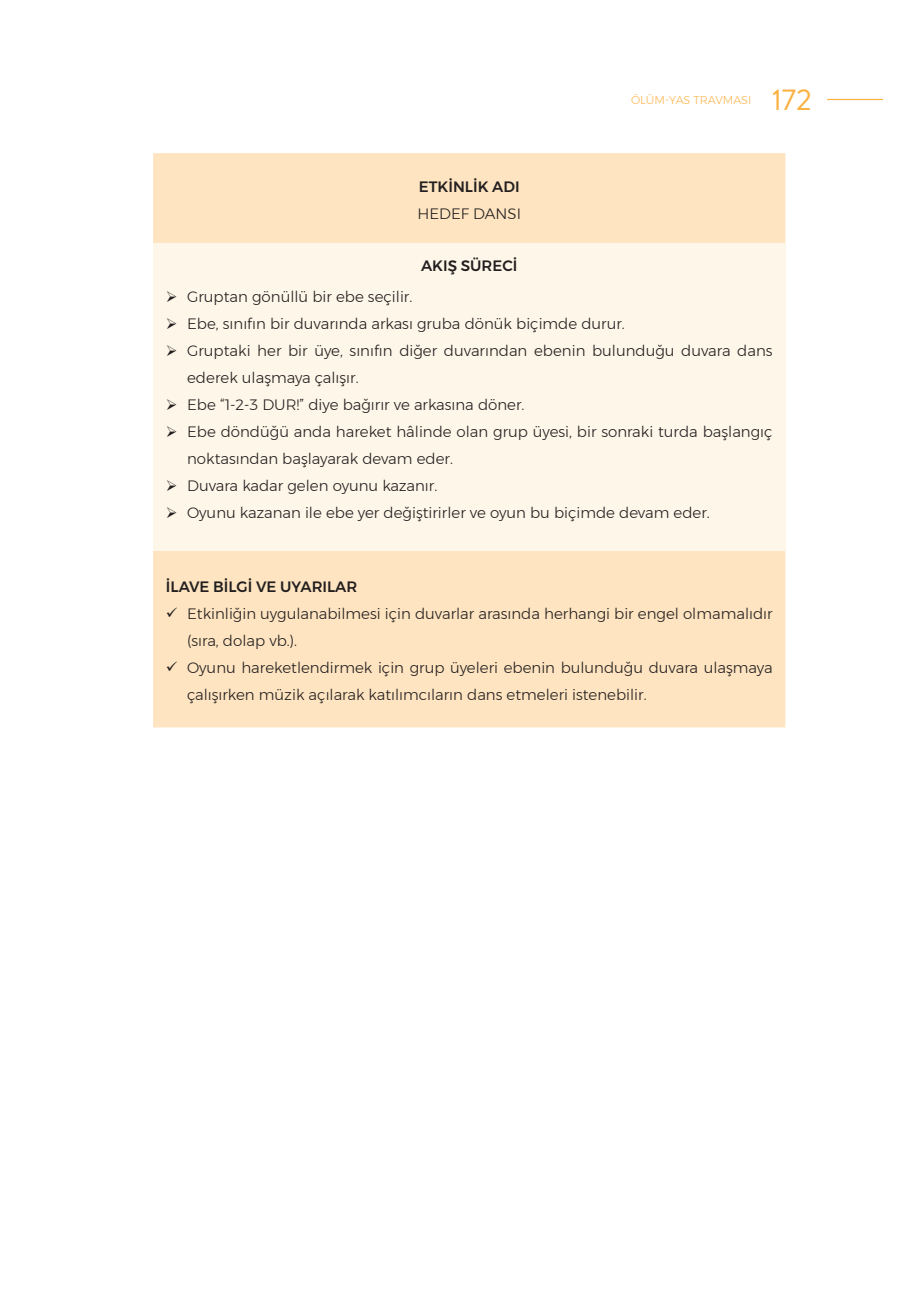
<style>
.page{position:relative;width:906px;height:1289px;background:#fff}
.page>*{position:absolute;margin:0;border:0;box-sizing:border-box;transform-origin:0 0}
.t1{font:30px "Brandon Grotesque";color:#fbb03f}
.t2{font:300 15px/27px "Montserrat";color:#231f20}
.t3{font:500 15px "Montserrat";color:#231f20}
.t4{font:300 11.25px "Montserrat";color:#fcb754}
</style>
<div class="page">
<hr style="left:827px;top:99px;width:79px;height:1px;background:#fbb03f">
<div style="left:884px;top:74px;width:22px;height:62px;background:#fff"></div>
<div style="left:153px;top:153px;width:632px;height:574px;background:#fee4c0"></div>
<div style="left:153px;top:244px;width:632px;height:307px;background:#fef6e8"></div>
<p class="t3" style="left:419px;top:175px;width:102px">ETKİNLİK ADI</p>
<p class="t2" style="left:417px;top:200px;width:105px">HEDEF DANSI</p>
<p class="t3" style="left:421px;top:254px;width:98px">AKIŞ SÜRECİ</p>
<p class="t4" style="left:631px;top:92px;width:122px">ÖLÜM-YAS TRAVMASI</p>
<h1 class="t1" style="left:772px;top:79px;width:41px">172</h1>
<p class="t2" style="left:166px;top:283px;width:248px">➢ Gruptan gönüllü bir ebe seçilir.</p>
<p class="t2" style="left:166px;top:310px;width:460px">➢ Ebe, sınıfın bir duvarında arkası gruba dönük biçimde durur.</p>
<p class="t2" style="left:187px;top:337px;width:587px;text-indent:-21px">➢ Gruptaki her bir üye, sınıfın diğer duvarından ebenin bulunduğu duvara dans ederek ulaşmaya çalışır.</p>
<p class="t2" style="left:166px;top:391px;width:360px">➢ Ebe “1-2-3 DUR!” diye bağırır ve arkasına döner.</p>
<p class="t2" style="left:187px;top:418px;width:587px;text-indent:-21px">➢ Ebe döndüğü anda hareket hâlinde olan grup üyesi, bir sonraki turda başlangıç noktasından başlayarak devam eder.</p>
<p class="t2" style="left:166px;top:472px;width:273px">➢ Duvara kadar gelen oyunu kazanır.</p>
<p class="t2" style="left:166px;top:499px;width:545px">➢ Oyunu kazanan ile ebe yer değiştirirler ve oyun bu biçimde devam eder.</p>
<p class="t3" style="left:166px;top:575px;width:193px">İLAVE BİLGİ VE UYARILAR</p>
<p class="t2" style="left:187px;top:600px;width:587px;text-indent:-21px">✓ Etkinliğin uygulanabilmesi için duvarlar arasında herhangi bir engel olmamalıdır (sıra, dolap vb.).</p>
<p class="t2" style="left:187px;top:654px;width:587px;text-indent:-21px">✓ Oyunu hareketlendirmek için grup üyeleri ebenin bulunduğu duvara ulaşmaya çalışırken müzik açılarak katılımcıların dans etmeleri istenebilir.</p>
</div>
